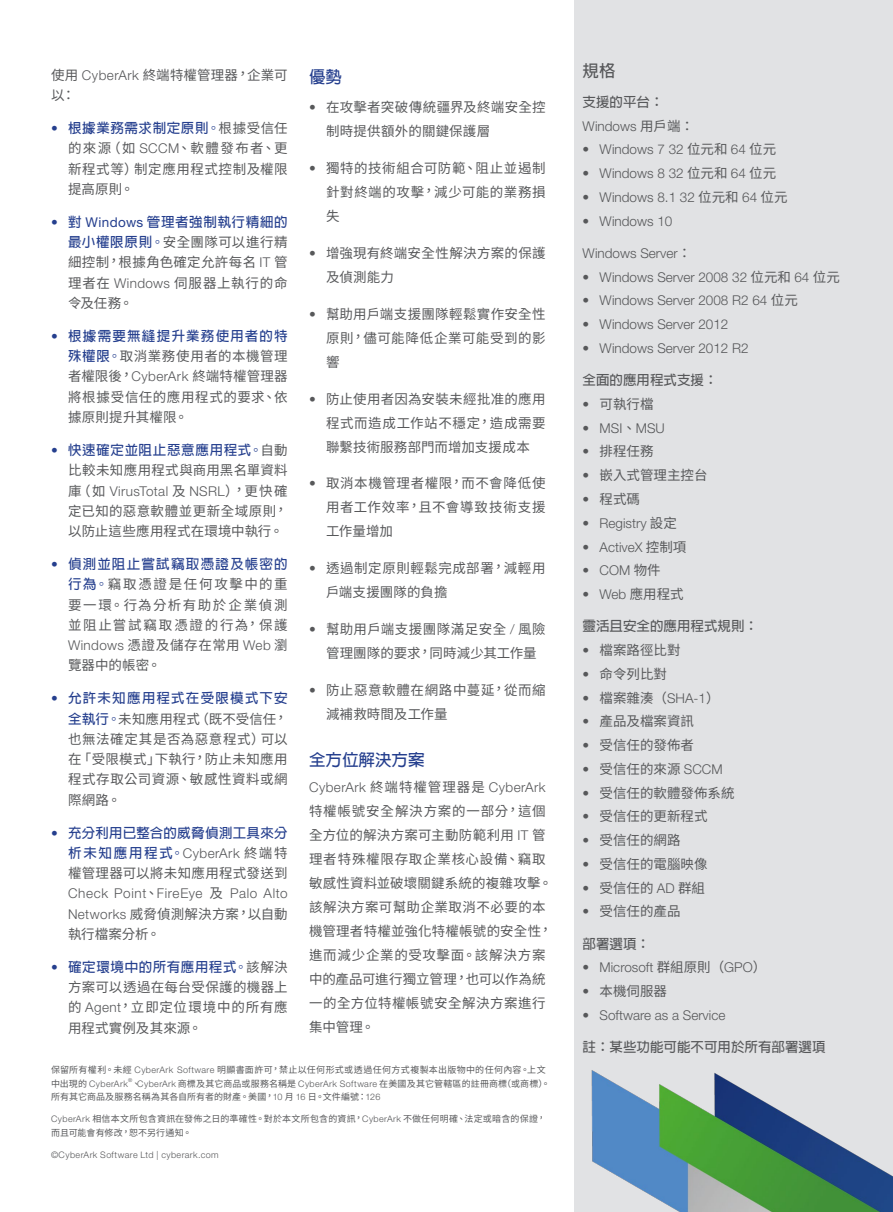
<style>
.page{position:relative;width:893px;height:1212px;background:#fff}
.page>*{position:absolute;margin:0;border:0;box-sizing:border-box;transform-origin:0 0}
.t1{font:700 16.5px "Adobe Fan Heiti Std";color:#253f8e}
.t2{font:700 16.5px "Adobe Fan Heiti Std";color:#57585a}
.t3{font:13.5px/20.2px "Noto Sans Hant";letter-spacing:.025em;color:#57585a;text-align:justify}
.t4{font:300 13.5px/20.2px "Helvetica Neue";color:#57585a;text-align:justify}
.t5{font:13.5px "Noto Sans Hant";color:#57585a}
.t6{font:700 13.5px "Adobe Fan Heiti Std";color:#57585a}
.t7{font:13.5px/20.2px "Noto Sans Hant";letter-spacing:.005em;color:#57585a}
.t8{font:9px/13.5px "Noto Sans Hant";letter-spacing:.02em;color:#57585a}
.t9{font:9px/13.5px "Noto Sans Hant";letter-spacing:.04em;color:#57585a}
.t10{font:300 9px "Helvetica Neue";letter-spacing:.045em;color:#57585a}
.t11{font:300 5.25px "Helvetica Neue";color:#57585a}
.s1{font-family:"Helvetica Neue";font-weight:300}
.s2{font-family:"Helvetica Neue";color:#253f8e}
.s3{font-family:"Adobe Fan Heiti Std";font-weight:700;color:#253f8e}
.s4{font-weight:400;color:#253f8e}
.s5{font-family:"Noto Sans Hant";font-weight:400}
</style>
<div class="page">
<div style="left:574px;top:0;width:319px;height:1212px;background:#e1e2e4"></div>
<img style="left:591px;top:1070px;width:302px;height:142px">
<p class="t7" style="left:51px;top:65px;width:238px">使用 <span class="s1">CyberArk</span> 終端特權管理器，企業可以：</p>
<p class="t3" style="left:68px;top:118px;width:221px;text-indent:-17px"><span class="s2">•</span> <span class="s3">根據業務需求制定原則。</span>根據受信任的來源（如 <span class="s1">SCCM</span>、軟體發布者、更新程式等）制定應用程式控制及權限提高原則。</p>
<p class="t3" style="left:68px;top:212px;width:221px;text-indent:-17px"><span class="s2">•</span> <span class="s3">對</span> <span class="s2">Windows</span> <span class="s3">管理者強制執行精細的最小權限原則。</span>安全團隊可以進行精細控制，根據角色確定允許每名 <span class="s1">IT</span> 管理者在 <span class="s1">Windows</span> 伺服器上執行的命令及任務。</p>
<p class="t3" style="left:68px;top:326px;width:221px;text-indent:-17px"><span class="s2">•</span> <span class="s3">根據需要無縫提升業務使用者的特殊權限。</span>取消業務使用者的本機管理者權限後，<span class="s1">CyberArk</span> 終端特權管理器將根據受信任的應用程式的要求、依據原則提升其權限。</p>
<p class="t3" style="left:68px;top:440px;width:221px;text-indent:-17px"><span class="s2">•</span> <span class="s3">快速確定並阻止惡意應用程式。</span>自動比較未知應用程式與商用黑名單資料庫（如 <span class="s1">VirusTotal</span> 及 <span class="s1">NSRL</span>），更快確定已知的惡意軟體並更新全域原則，以防止這些應用程式在環境中執行。</p>
<p class="t3" style="left:68px;top:554px;width:221px;text-indent:-17px"><span class="s2">•</span> <span class="s3">偵測並阻止嘗試竊取憑證及帳密的行為。</span>竊取憑證是任何攻擊中的重要一環。行為分析有助於企業偵測並阻止嘗試竊取憑證的行為，保護<span class="s1">Windows</span> 憑證及儲存在常用 <span class="s1">Web</span> 瀏覽器中的帳密。</p>
<p class="t3" style="left:68px;top:688px;width:221px;text-indent:-17px"><span class="s2">•</span> <span class="s3">允許未知應用程式在受限模式下安全執行。</span>未知應用程式（既不受信任，也無法確定其是否為惡意程式）可以在「受限模式」下執行，防止未知應用程式存取公司資源、敏感性資料或網際網路。</p>
<p class="t4" style="left:68px;top:822px;width:221px;text-indent:-17px"><span class="s4">•</span> <span class="s3">充分利用已整合的威脅偵測工具來分析未知應用程式。</span>CyberArk <span class="s5">終端特權管理器可以將未知應用程式發送到</span>Check Point<span class="s5">、</span>FireEye <span class="s5">及</span> Palo Alto Networks <span class="s5">威脅偵測解決方案，以自動執行檔案分析。</span></p>
<p class="t3" style="left:68px;top:957px;width:221px;text-indent:-17px"><span class="s2">•</span> <span class="s3">確定環境中的所有應用程式。</span>該解決方案可以透過在每台受保護的機器上的 <span class="s1">Agent</span>，立即定位環境中的所有應用程式實例及其來源。</p>
<p class="t1" style="left:309px;top:67px;width:34px">優勢</p>
<p class="t3" style="left:326px;top:96px;width:221px;line-height:24px;text-indent:-17px"><span class="s1">•</span> 在攻擊者突破傳統疆界及終端安全控制時提供額外的關鍵保護層</p>
<p class="t3" style="left:326px;top:157px;width:221px;line-height:24px;text-indent:-17px"><span class="s1">•</span> 獨特的技術組合可防範、阻止並遏制針對終端的攻擊，減少可能的業務損失</p>
<p class="t3" style="left:326px;top:241px;width:221px;line-height:24px;text-indent:-17px"><span class="s1">•</span> 增強現有終端安全性解決方案的保護及偵測能力</p>
<p class="t3" style="left:326px;top:302px;width:221px;line-height:24px;text-indent:-17px"><span class="s1">•</span> 幫助用戶端支援團隊輕鬆實作安全性原則，儘可能降低企業可能受到的影響</p>
<p class="t3" style="left:326px;top:387px;width:221px;line-height:24px;text-indent:-17px"><span class="s1">•</span> 防止使用者因為安裝未經批准的應用程式而造成工作站不穩定，造成需要聯繫技術服務部門而增加支援成本</p>
<p class="t3" style="left:326px;top:472px;width:221px;line-height:24px;text-indent:-17px"><span class="s1">•</span> 取消本機管理者權限，而不會降低使用者工作效率，且不會導致技術支援工作量增加</p>
<p class="t3" style="left:326px;top:556px;width:221px;line-height:24px;text-indent:-17px"><span class="s1">•</span> 透過制定原則輕鬆完成部署，減輕用戶端支援團隊的負擔</p>
<p class="t3" style="left:326px;top:617px;width:221px;line-height:24px;text-indent:-17px"><span class="s1">•</span> 幫助用戶端支援團隊滿足安全 <span class="s1">/</span> 風險管理團隊的要求，同時減少其工作量</p>
<p class="t3" style="left:326px;top:678px;width:221px;line-height:24px;text-indent:-17px"><span class="s1">•</span> 防止惡意軟體在網路中蔓延，從而縮減補救時間及工作量</p>
<p class="t1" style="left:309px;top:750px;width:117px">全方位解決方案</p>
<p class="t3" style="left:309px;top:775px;width:245px;line-height:24px;text-align:left"><span class="s1">CyberArk</span> 終端特權管理器是 <span class="s1">CyberArk</span>特權帳號安全解決方案的一部分，這個全方位的解決方案可主動防範利用 <span class="s1">IT</span> 管理者特殊權限存取企業核心設備、竊取敏感性資料並破壞關鍵系統的複雜攻擊。該解決方案可幫助企業取消不必要的本機管理者特權並強化特權帳號的安全性，進而減少企業的受攻擊面。該解決方案中的產品可進行獨立管理，也可以作為統一的全方位特權帳號安全解決方案進行集中管理。</p>
<p class="t9" style="left:51px;top:1063px;width:496px">保留所有權利。未經 <span class="s1">CyberArk Software</span> 明顯書面許可，禁止以任何形式或透過任何方式複製本出版物中的任何內容。上文中出現的 <span class="s1">CyberArk</span></p>
<p class="t11" style="left:128px;top:1077px;width:6px">®</p>
<p class="t8" style="left:51px;top:1077px;width:501px;text-indent:81px">、<span class="s1">CyberArk</span> 商標及其它商品或服務名稱是 <span class="s1">CyberArk Software</span> 在美國及其它管轄區的註冊商標（或商標）。所有其它商品及服務名稱為其各自所有者的財產。美國，<span class="s1">10</span> 月 <span class="s1">16</span> 日。文件編號：<span class="s1">126</span></p>
<p class="t8" style="left:51px;top:1112px;width:496px"><span class="s1">CyberArk</span> 相信本文所包含資訊在發佈之日的準確性。對於本文所包含的資訊，<span class="s1">CyberArk</span> 不做任何明確、法定或暗含的保證，而且可能會有修改，恕不另行通知。</p>
<p class="t10" style="left:51px;top:1149px;width:169px">©CyberArk Software Ltd | cyberark.com</p>
<p class="t2" style="left:583px;top:61px;width:34px">規格</p>
<p class="t6" style="left:583px;top:94px;width:82px">支援的平台：</p>
<p class="t4" style="left:583px;top:115px;width:113px">Windows <span class="s5">用戶端：</span></p>
<p class="t4" style="left:583px;top:139px;width:195px">• Windows 7 32 <span class="s5">位元和</span> 64 <span class="s5">位元</span></p>
<p class="t4" style="left:583px;top:163px;width:195px">• Windows 8 32 <span class="s5">位元和</span> 64 <span class="s5">位元</span></p>
<p class="t4" style="left:583px;top:187px;width:206px">• Windows 8.1 32 <span class="s5">位元和</span> 64 <span class="s5">位元</span></p>
<p class="t4" style="left:583px;top:210px;width:91px">• Windows 10</p>
<p class="t4" style="left:583px;top:243px;width:110px">Windows Server<span class="s5">：</span></p>
<p class="t4" style="left:583px;top:266px;width:259px">• Windows Server 2008 32 <span class="s5">位元和</span> 64 <span class="s5">位元</span></p>
<p class="t4" style="left:583px;top:290px;width:217px">• Windows Server 2008 R2 64 <span class="s5">位元</span></p>
<p class="t4" style="left:583px;top:314px;width:147px">• Windows Server 2012</p>
<p class="t4" style="left:583px;top:338px;width:168px">• Windows Server 2012 R2</p>
<p class="t6" style="left:583px;top:372px;width:136px">全面的應用程式支援：</p>
<p class="t3" style="left:583px;top:394px;width:73px"><span class="s1">•</span> 可執行檔</p>
<p class="t4" style="left:583px;top:417px;width:84px">• MSI<span class="s5">、</span>MSU</p>
<p class="t3" style="left:583px;top:442px;width:73px"><span class="s1">•</span> 排程任務</p>
<p class="t5" style="left:583px;top:468px;width:127px"><span class="s1">•</span> 嵌入式管理主控台</p>
<p class="t3" style="left:583px;top:489px;width:59px"><span class="s1">•</span> 程式碼</p>
<p class="t4" style="left:583px;top:512px;width:96px">• Registry <span class="s5">設定</span></p>
<p class="t4" style="left:583px;top:536px;width:105px">• ActiveX <span class="s5">控制項</span></p>
<p class="t4" style="left:583px;top:560px;width:80px">• COM <span class="s5">物件</span></p>
<p class="t4" style="left:583px;top:584px;width:103px">• Web <span class="s5">應用程式</span></p>
<p class="t6" style="left:583px;top:618px;width:177px">靈活且安全的應用程式規則：</p>
<p class="t3" style="left:583px;top:640px;width:100px"><span class="s1">•</span> 檔案路徑比對</p>
<p class="t3" style="left:583px;top:664px;width:86px"><span class="s1">•</span> 命令列比對</p>
<p class="t4" style="left:583px;top:687px;width:139px">• <span class="s5">檔案雜湊（</span>SHA-1<span class="s5">）</span></p>
<p class="t5" style="left:583px;top:714px;width:113px"><span class="s1">•</span> 產品及檔案資訊</p>
<p class="t5" style="left:583px;top:737px;width:113px"><span class="s1">•</span> 受信任的發佈者</p>
<p class="t3" style="left:583px;top:759px;width:142px"><span class="s1">•</span> 受信任的來源 <span class="s1">SCCM</span></p>
<p class="t5" style="left:583px;top:785px;width:154px"><span class="s1">•</span> 受信任的軟體發佈系統</p>
<p class="t5" style="left:583px;top:809px;width:127px"><span class="s1">•</span> 受信任的更新程式</p>
<p class="t3" style="left:583px;top:830px;width:100px"><span class="s1">•</span> 受信任的網路</p>
<p class="t5" style="left:583px;top:856px;width:127px"><span class="s1">•</span> 受信任的電腦映像</p>
<p class="t3" style="left:583px;top:878px;width:124px"><span class="s1">•</span> 受信任的 <span class="s1">AD</span> 群組</p>
<p class="t3" style="left:583px;top:901px;width:100px"><span class="s1">•</span> 受信任的產品</p>
<p class="t6" style="left:583px;top:935px;width:69px">部署選項：</p>
<p class="t4" style="left:583px;top:957px;width:185px">• Microsoft <span class="s5">群組原則（</span>GPO<span class="s5">）</span></p>
<p class="t3" style="left:583px;top:981px;width:86px"><span class="s1">•</span> 本機伺服器</p>
<p class="t4" style="left:583px;top:1005px;width:144px">• Software as a Service</p>
<p class="t6" style="left:583px;top:1039px;width:245px">註：某些功能可能不可用於所有部署選項</p>
</div>
